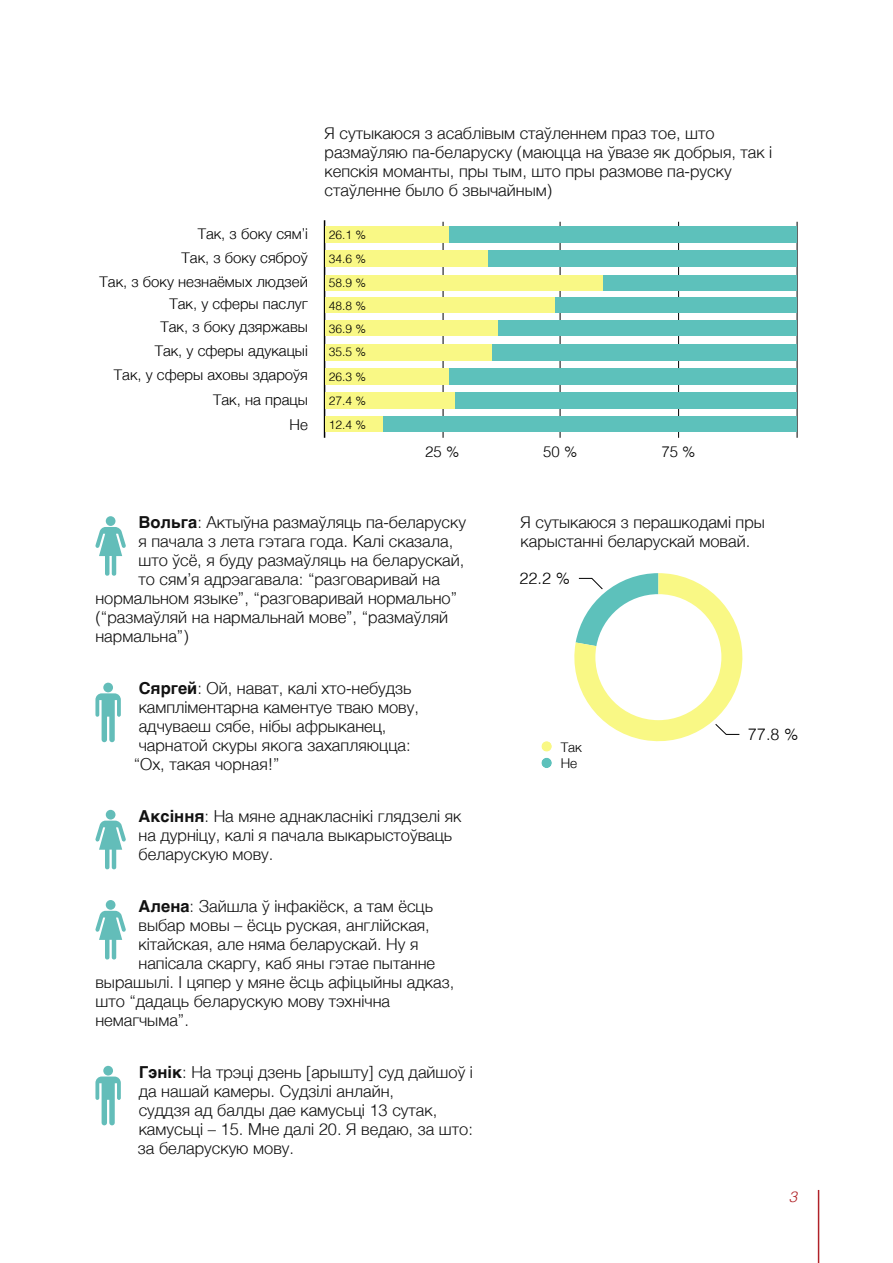
<style>
.page{position:relative;width:893px;height:1263px;background:#fff}
.page>*{position:absolute;margin:0;border:0;box-sizing:border-box;transform-origin:0 0}
.t1{font:300 16.5px/19px "Helvetica";color:#111}
.t2{font:300 16.2px "Helvetica";color:#000}
.t3{font:300 15px "Helvetica";color:#000}
.t4{font:italic 300 15px "Helvetica";color:#b02228}
.t5{font:300 13.5px/16.5px "Helvetica";color:#000}
.t6{font:300 12px "Helvetica";color:#000}
.s1{font-weight:700}
</style>
<div class="page">
<hr style="left:818px;top:1191px;width:1px;height:72px;background:#b02228">
<svg style="left:95px;top:683px;width:26px;height:59px"></svg>
<svg style="left:95px;top:1066px;width:26px;height:59px"></svg>
<svg style="left:95px;top:516px;width:31px;height:60px"></svg>
<svg style="left:95px;top:810px;width:31px;height:60px"></svg>
<svg style="left:95px;top:900px;width:31px;height:60px"></svg>
<svg style="left:574px;top:573px;width:169px;height:169px"></svg>
<div style="left:541px;top:741px;width:11px;height:11px;background:#f9f885;border-radius:50%"></div>
<div style="left:541px;top:758px;width:11px;height:10px;background:#5dc1bb;border-radius:50%"></div>
<hr style="left:443px;top:222px;width:1px;height:216px;background:#000">
<hr style="left:560px;top:222px;width:1px;height:216px;background:#000">
<hr style="left:678px;top:222px;width:1px;height:216px;background:#000">
<hr style="left:797px;top:222px;width:1px;height:216px;background:#000">
<hr style="left:324px;top:221px;width:1px;height:216px;background:#000">
<div style="left:448px;top:226px;width:348px;height:17px;background:#5dc1bb"></div>
<div style="left:325px;top:226px;width:123px;height:17px;background:#f9f885"></div>
<div style="left:487px;top:251px;width:309px;height:16px;background:#5dc1bb"></div>
<div style="left:325px;top:251px;width:162px;height:16px;background:#f9f885"></div>
<div style="left:603px;top:275px;width:193px;height:15px;background:#5dc1bb"></div>
<div style="left:325px;top:275px;width:278px;height:15px;background:#f9f885"></div>
<div style="left:555px;top:298px;width:241px;height:15px;background:#5dc1bb"></div>
<div style="left:325px;top:298px;width:230px;height:15px;background:#f9f885"></div>
<div style="left:498px;top:321px;width:298px;height:15px;background:#5dc1bb"></div>
<div style="left:325px;top:321px;width:173px;height:15px;background:#f9f885"></div>
<div style="left:492px;top:344px;width:304px;height:16px;background:#5dc1bb"></div>
<div style="left:325px;top:344px;width:167px;height:16px;background:#f9f885"></div>
<div style="left:448px;top:368px;width:348px;height:17px;background:#5dc1bb"></div>
<div style="left:325px;top:368px;width:123px;height:17px;background:#f9f885"></div>
<div style="left:454px;top:393px;width:342px;height:16px;background:#5dc1bb"></div>
<div style="left:325px;top:393px;width:129px;height:16px;background:#f9f885"></div>
<div style="left:382px;top:417px;width:414px;height:15px;background:#5dc1bb"></div>
<div style="left:325px;top:417px;width:57px;height:15px;background:#f9f885"></div>
<p class="t1" style="left:325px;top:126px;width:449px">Я сутыкаюся з асаблівым стаўленнем праз тое, што размаўляю па-беларуску (маюцца на ўвазе як добрыя, так і кепскія моманты, пры тым, што пры размове па-руску стаўленне было б звычайным)</p>
<p class="t3" style="left:198px;top:228px;width:112px">Так, з боку сям’і</p>
<p class="t6" style="left:329px;top:230px;width:39px">26.1 %</p>
<p class="t3" style="left:182px;top:252px;width:128px">Так, з боку сяброў</p>
<p class="t6" style="left:329px;top:254px;width:39px">34.6 %</p>
<p class="t3" style="left:100px;top:276px;width:210px">Так, з боку незнаёмых людзей</p>
<p class="t6" style="left:329px;top:278px;width:39px">58.9 %</p>
<p class="t3" style="left:169px;top:299px;width:140px">Так, у сферы паслуг</p>
<p class="t6" style="left:329px;top:301px;width:39px">48.8 %</p>
<p class="t3" style="left:160px;top:322px;width:149px">Так, з боку дзяржавы</p>
<p class="t6" style="left:329px;top:324px;width:39px">36.9 %</p>
<p class="t3" style="left:155px;top:345px;width:155px">Так, у сферы адукацыі</p>
<p class="t6" style="left:329px;top:348px;width:39px">35.5 %</p>
<p class="t3" style="left:114px;top:370px;width:195px">Так, у сферы аховы здароўя</p>
<p class="t6" style="left:329px;top:372px;width:39px">26.3 %</p>
<p class="t3" style="left:213px;top:394px;width:96px">Так, на працы</p>
<p class="t6" style="left:329px;top:396px;width:39px">27.4 %</p>
<p class="t3" style="left:289px;top:419px;width:20px">Не</p>
<p class="t6" style="left:329px;top:420px;width:39px">12.4 %</p>
<p class="t3" style="left:425px;top:446px;width:36px">25 %</p>
<p class="t3" style="left:543px;top:446px;width:36px">50 %</p>
<p class="t3" style="left:661px;top:446px;width:36px">75 %</p>
<p class="t1" style="left:139px;top:515px;width:329px"><span class="s1">Вольга</span>: Актыўна размаўляць па-беларуску</p>
<p class="t1" style="left:139px;top:534px;width:316px">я пачала з лета гэтага года. Калі сказала,</p>
<p class="t1" style="left:139px;top:553px;width:327px">што ўсё, я буду размаўляць на беларускай,</p>
<p class="t1" style="left:139px;top:572px;width:303px">то сям’я адрэагавала: “разговаривай на</p>
<p class="t1" style="left:95px;top:591px;width:363px">нормальном языке”, “разговаривай нормально”</p>
<p class="t1" style="left:95px;top:610px;width:354px">(“размаўляй на нармальнай мове”, “размаўляй</p>
<p class="t1" style="left:95px;top:629px;width:95px">нармальна”)</p>
<p class="t1" style="left:139px;top:681px;width:274px"><span class="s1">Сяргей</span>: Ой, нават, калі хто-небудзь</p>
<p class="t1" style="left:139px;top:700px;width:282px">кампліментарна каментуе тваю мову,</p>
<p class="t1" style="left:139px;top:719px;width:249px">адчуваеш сябе, нібы афрыканец,</p>
<p class="t1" style="left:139px;top:738px;width:273px">чарнатой скуры якога захапляюцца:</p>
<p class="t1" style="left:134px;top:757px;width:147px">“Ох, такая чорная!”</p>
<p class="t1" style="left:139px;top:809px;width:324px"><span class="s1">Аксіння</span>: На мяне аднакласнікі глядзелі як на дурніцу, калі я пачала выкарыстоўваць беларускую мову.</p>
<p class="t1" style="left:139px;top:899px;width:296px"><span class="s1">Алена</span>: Зайшла ў інфакіёск, а там ёсць</p>
<p class="t1" style="left:139px;top:918px;width:293px">выбар мовы – ёсць руская, англійская,</p>
<p class="t1" style="left:139px;top:936px;width:281px">кітайская, але няма беларускай. Ну я</p>
<p class="t1" style="left:139px;top:955px;width:298px">напісала скаргу, каб яны гэтае пытанне</p>
<p class="t1" style="left:95px;top:974px;width:360px">вырашылі. І цяпер у мяне ёсць афіцыйны адказ,</p>
<p class="t1" style="left:95px;top:993px;width:296px">што “дадаць беларускую мову тэхнічна</p>
<p class="t1" style="left:95px;top:1012px;width:95px">немагчыма”.</p>
<p class="t1" style="left:138px;top:1064px;width:336px"><span class="s1">Гэнік</span>: На трэці дзень [арышту] суд дайшоў і да нашай камеры. Судзілі анлайн,<br>суддзя ад балды дае камусьці 13 сутак, камусьці – 15. Мне далі 20. Я ведаю, за што: за беларускую мову.</p>
<p class="t1" style="left:521px;top:515px;width:246px">Я сутыкаюся з перашкодамі пры карыстанні беларускай мовай.</p>
<p class="t2" style="left:520px;top:572px;width:52px">22.2 %</p>
<p class="t5" style="left:561px;top:740px;width:23px">Так<br>Не</p>
<p class="t2" style="left:748px;top:728px;width:52px">77.8 %</p>
<p class="t4" style="left:789px;top:1191px;width:10px">3</p>
</div>
